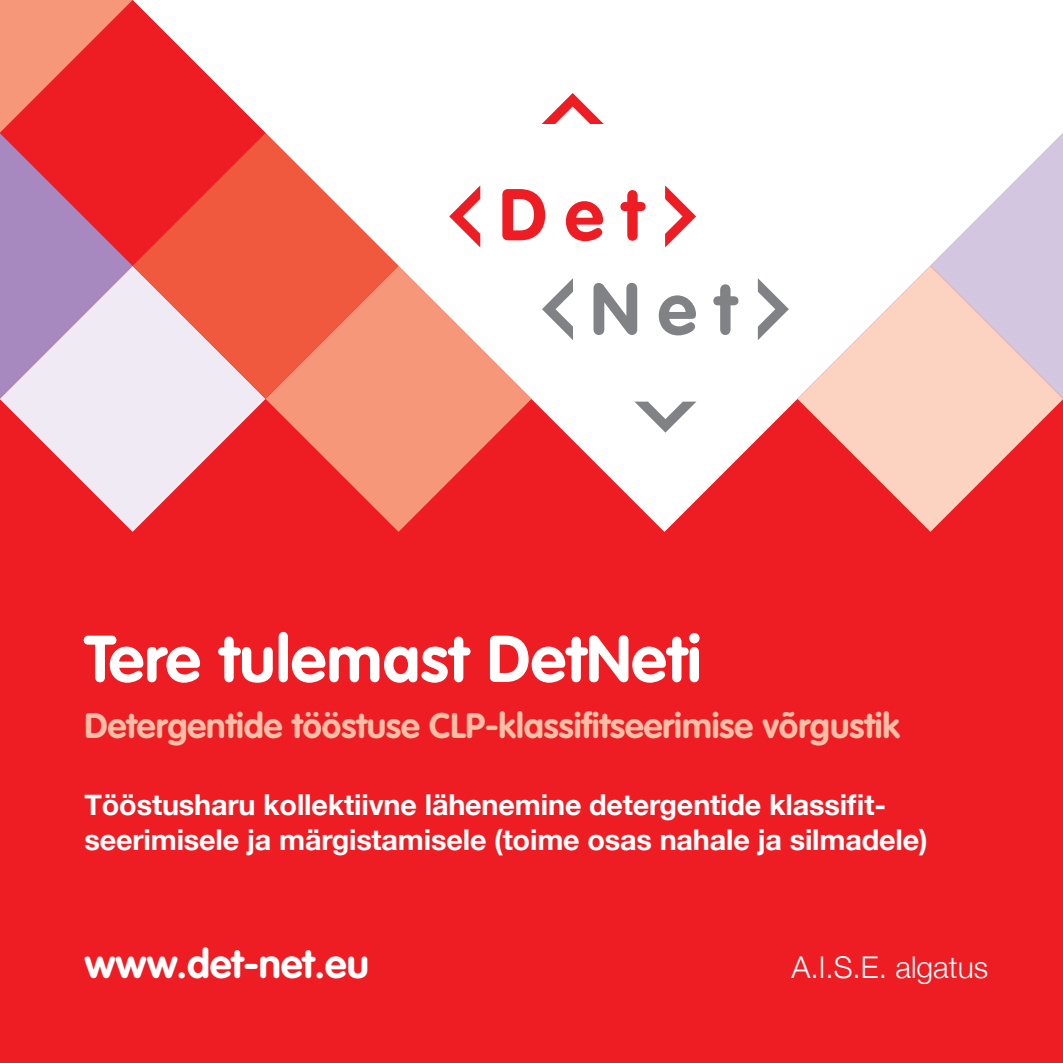
<style>
.page{position:relative;width:1063px;height:1063px;background:#ee1d23}
.page>*{position:absolute;margin:0;border:0;box-sizing:border-box;transform-origin:0 0}
.t1{font:700 72px "VAG Rounded Std";color:#ee1d23}
.t2{font:700 72px "VAG Rounded Std";color:#808285}
.t3{font:700 65px "VAG Rounded Std";letter-spacing:.01em;color:#fff}
.t4{font:700 40px "VAG Rounded Std";color:#fff}
.t5{font:700 35px "VAG Rounded Std";color:#fabda6}
.t6{font:300 30px "Helvetica Neue";color:#fff}
.t7{font:700 28.75px/35px "Helvetica Neue";letter-spacing:-.005em;color:#fff}
</style>
<div class="page">
<svg style="left:266px;top:0;width:797px;height:532px;background:#fdeeee"></svg>
<svg style="left:133px;top:0;width:133px;height:133px"></svg>
<svg style="left:0;top:399px;width:266px;height:133px"></svg>
<svg style="left:0;top:0;width:133px;height:399px"></svg>
<svg style="left:266px;top:266px;width:265px;height:266px;fill:#f6977a"></svg>
<svg style="left:133px;top:133px;width:266px;height:266px;background:#f28070"></svg>
<svg style="left:797px;top:266px;width:266px;height:266px;fill:#fcd2c0"></svg>
<svg style="left:930px;top:133px;width:133px;height:266px;background:#e8d6df"></svg>
<svg style="left:542px;top:93px;width:62px;height:31px"></svg>
<svg style="left:665px;top:185px;width:31px;height:62px"></svg>
<svg style="left:449px;top:185px;width:31px;height:62px"></svg>
<svg style="left:634px;top:402px;width:62px;height:31px;background:#d4d4d5"></svg>
<svg style="left:542px;top:278px;width:31px;height:62px;background:#d3d4d5"></svg>
<svg style="left:758px;top:278px;width:31px;height:62px;background:#d3d4d5"></svg>
<h1 class="t1" style="left:499px;top:173px;width:145px">Det</h1>
<h1 class="t2" style="left:591px;top:267px;width:147px">Net</h1>
<h2 class="t3" style="left:84px;top:621px;width:619px">Tere tulemast DetNeti</h2>
<p class="t5" style="left:84px;top:705px;width:817px">Detergentide tööstuse CLP-klassifitseerimise võrgustik</p>
<p class="t7" style="left:84px;top:787px;width:845px">Tööstusharu kollektiivne lähenemine detergentide klassifit&shy;seerimisele ja märgistamisele (toime osas nahale ja silmadele)</p>
<h3 class="t4" style="left:84px;top:940px;width:286px">www.det-net.eu</h3>
<p class="t6" style="left:791px;top:949px;width:198px">A.I.S.E. algatus</p>
</div>
